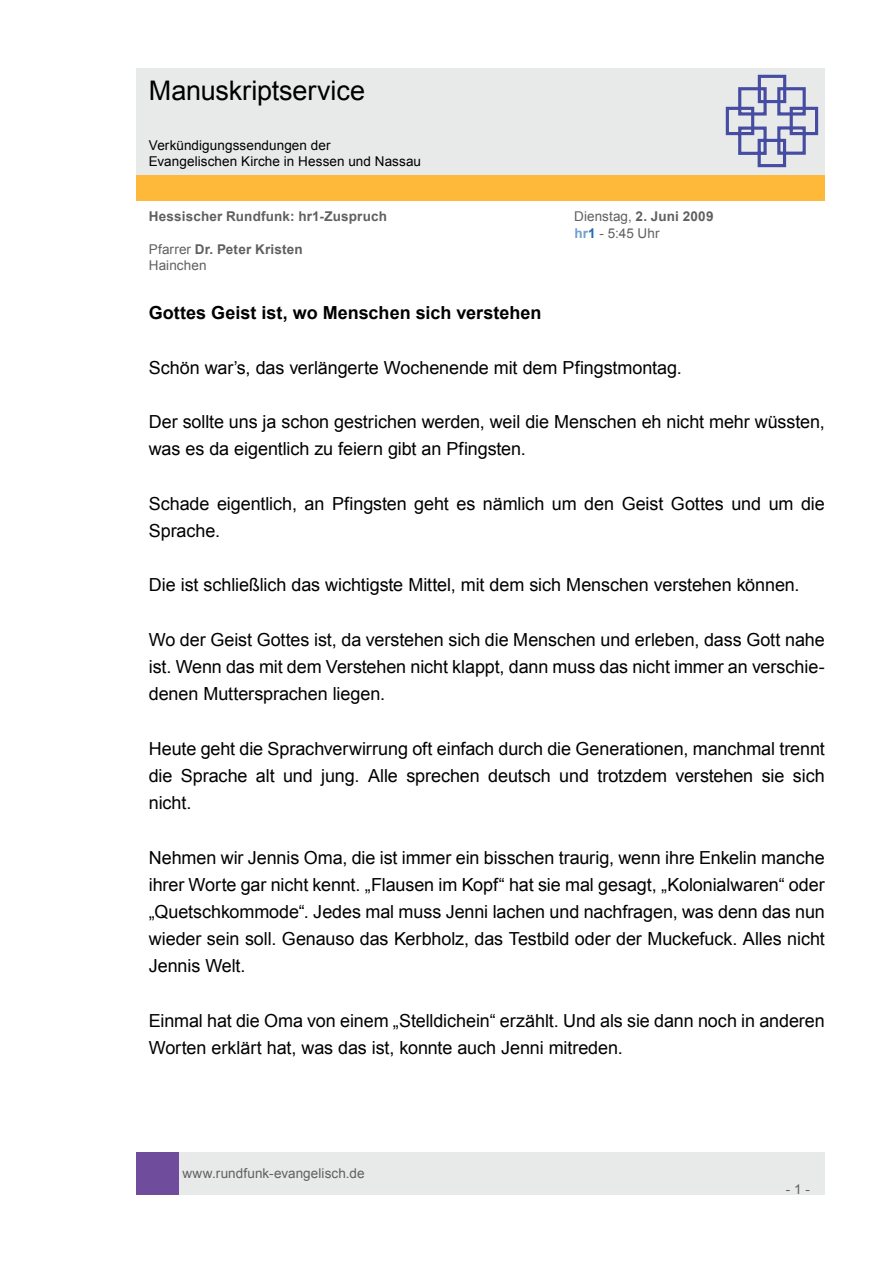
<style>
.page{position:relative;width:893px;height:1263px;background:#fff}
.page>*{position:absolute;margin:0;border:0;box-sizing:border-box;transform-origin:0 0}
.t1{font:27px "Arial";letter-spacing:-.005em;color:#000}
.t2{font:18px/27.2px "Arial";letter-spacing:-.005em;color:#000}
.t3{font:700 18px "Arial";color:#000}
.t4{font:13.5px/16.2px "Arial";letter-spacing:.005em;color:#606060}
.t5{font:13.5px/16.2px "Arial";letter-spacing:.005em;color:#000}
.t6{font:700 13.5px "Arial";letter-spacing:.015em;color:#606060}
.s1{font-weight:700}
.s2{font-weight:700;color:#71a0cc}
.s3{font-weight:700;color:#2369b2}
</style>
<div class="page">
<div style="left:179px;top:1152px;width:646px;height:43px;background:#e8e9e9"></div>
<div style="left:136px;top:1152px;width:43px;height:43px;background:#704c9c"></div>
<div style="left:136px;top:175px;width:689px;height:26px;background:#ffb93a"></div>
<div style="left:136px;top:68px;width:689px;height:106px;background:#e8e9e9"></div>
<svg style="left:725px;top:74px;width:94px;height:94px"></svg>
<h1 class="t1" style="left:149px;top:73px;width:218px">Manuskriptservice</h1>
<p class="t5" style="left:149px;top:137px;width:274px">Verkündigungssendungen der<br>Evangelischen Kirche in Hessen und Nassau</p>
<p class="t6" style="left:149px;top:208px;width:240px">Hessischer Rundfunk: hr1-Zuspruch</p>
<p class="t4" style="left:574px;top:209px;width:141px">Dienstag, <span class="s1">2. Juni 2009 </span><span class="s2">hr</span><span class="s3">1</span> - 5:45 Uhr</p>
<p class="t4" style="left:149px;top:241px;width:155px">Pfarrer <span class="s1">Dr. Peter Kristen<br></span>Hainchen</p>
<p class="t3" style="left:149px;top:301px;width:394px">Gottes Geist ist, wo Menschen sich verstehen</p>
<p class="t2" style="left:149px;top:354px;width:534px">Schön war’s, das verlängerte Wochenende mit dem Pfingstmontag.</p>
<p class="t2" style="left:149px;top:408px;width:677px">Der sollte uns ja schon gestrichen werden, weil die Menschen eh nicht mehr wüssten, was es da eigentlich zu feiern gibt an Pfingsten.</p>
<p class="t2" style="left:149px;top:490px;width:677px">Schade eigentlich, an Pfingsten geht es nämlich um den Geist Gottes und um die<br>Sprache.</p>
<p class="t2" style="left:149px;top:572px;width:652px">Die ist schließlich das wichtigste Mittel, mit dem sich Menschen verstehen können.</p>
<p class="t2" style="left:149px;top:626px;width:678px;text-align:justify">Wo der Geist Gottes ist, da verstehen sich die Menschen und erleben, dass Gott nahe ist. Wenn das mit dem Verstehen nicht klappt, dann muss das nicht immer an verschie&shy;denen Muttersprachen liegen.</p>
<p class="t2" style="left:149px;top:735px;width:677px;text-align:justify">Heute geht die Sprachverwirrung oft einfach durch die Generationen, manchmal trennt die Sprache alt und jung. Alle sprechen deutsch und trotzdem verstehen sie sich nicht.</p>
<p class="t2" style="left:149px;top:844px;width:677px;text-align:justify">Nehmen wir Jennis Oma, die ist immer ein bisschen traurig, wenn ihre Enkelin manche ihrer Worte gar nicht kennt. „Flausen im Kopf“ hat sie mal gesagt, „Kolonialwaren“ oder „Quetschkommode“. Jedes mal muss Jenni lachen und nachfragen, was denn das nun wieder sein soll. Genauso das Kerbholz, das Testbild oder der Muckefuck. Alles nicht Jennis Welt.</p>
<p class="t2" style="left:149px;top:1007px;width:677px">Einmal hat die Oma von einem „Stelldichein“ erzählt. Und als sie dann noch in anderen<br>Worten erklärt hat, was das ist, konnte auch Jenni mitreden.</p>
<p class="t4" style="left:182px;top:1165px;width:184px">www.rundfunk-evangelisch.de</p>
<p class="t4" style="left:786px;top:1181px;width:26px">- 1 -</p>
</div>
